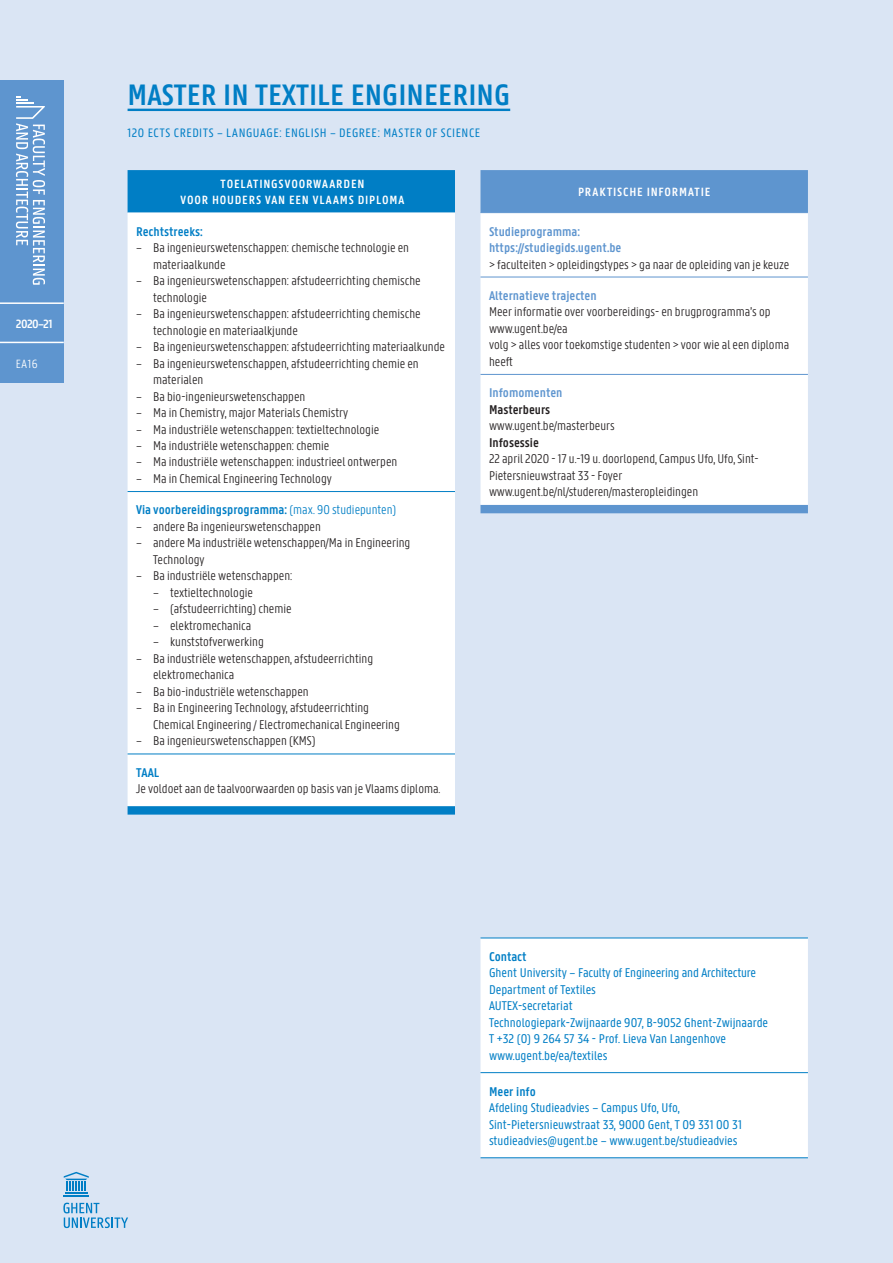
<style>
.page{position:relative;width:893px;height:1263px;background:#dae5f4}
.page>*{position:absolute;margin:0;border:0;box-sizing:border-box;transform-origin:0 0}
.t1{font:600 31.5px "U Gent Panno Text";color:#007ec5}
.t2{font:300 13.5px/16.5px "U Gent Panno Text";color:#231f20}
.t3{font:13.5px/16.5px "U Gent Panno Text";color:#007ec5}
.t4{font:600 13.5px "U Gent Panno Text";color:#007ec5}
.t5{font:600 13.5px/16.5px "U Gent Panno Text";color:#5e95cf}
.t6{font:600 13.5px "U Gent Panno Text";color:#231f20}
.t7{font:13.05px "U Gent Panno Text";letter-spacing:.04em;color:#007ec5}
.t8{font:600 12.75px/15.8px "U Gent Panno Text";letter-spacing:.06em;color:#fff;text-align:center}
.t9{font:300 12.75px "U Gent Panno Text";color:#fff}
.s1{font-weight:300}
</style>
<div class="page">
<div style="left:0;top:80px;width:64px;height:303px;background:#5e95cf"></div>
<svg style="left:16px;top:96px;width:29px;height:189px"></svg>
<hr style="left:65px;top:1192px;width:22px;height:2px;background:#007ec5">
<hr style="left:64px;top:1195px;width:25px;height:2px;background:#007ec5">
<svg style="left:64px;top:1172px;width:25px;height:19px"></svg>
<svg style="left:63px;top:1203px;width:65px;height:25px"></svg>
<hr style="left:0;top:302px;width:64px;height:2px;background:#fff">
<hr style="left:0;top:342px;width:64px;height:1px;background:#fff">
<svg style="left:128px;top:170px;width:327px;height:645px;background:#0580c6"></svg>
<div style="left:128px;top:213px;width:327px;height:593px;background:#fff"></div>
<hr style="left:128px;top:491px;width:327px;height:1px;background:#007ec5">
<hr style="left:128px;top:753px;width:327px;height:1px;background:#007ec5">
<hr style="left:128px;top:109px;width:382px;height:2px;background:#007ec5">
<div style="left:480px;top:170px;width:328px;height:343px;background:#5e95cf"></div>
<div style="left:480px;top:213px;width:328px;height:292px;background:#fff"></div>
<hr style="left:480px;top:212px;width:328px;height:1px;background:#5e95cf">
<hr style="left:480px;top:277px;width:328px;height:1px;background:#5e95cf">
<hr style="left:480px;top:374px;width:328px;height:1px;background:#5e95cf">
<div style="left:480px;top:938px;width:328px;height:219px;background:#fff"></div>
<hr style="left:480px;top:1072px;width:328px;height:1px;background:#007ec5">
<hr style="left:480px;top:937px;width:328px;height:1px;background:#007ec5">
<hr style="left:480px;top:1157px;width:328px;height:1px;background:#007ec5">
<p class="t8" style="left:16px;top:315px;width:38px">2020–21</p>
<p class="t9" style="left:16px;top:356px;width:23px">EA16</p>
<h1 class="t1" style="left:128px;top:76px;width:384px">MASTER IN TEXTILE ENGINEERING</h1>
<p class="t7" style="left:128px;top:125px;width:354px">120 ECTS CREDITS – LANGUAGE: ENGLISH – DEGREE: MASTER OF SCIENCE</p>
<p class="t8" style="left:181px;top:176px;width:225px">TOELATINGSVOORWAARDEN<br>VOOR HOUDERS VAN EEN VLAAMS DIPLOMA</p>
<p class="t4" style="left:136px;top:223px;width:68px">Rechtstreeks:</p>
<p class="t2" style="left:153px;top:239px;width:257px;text-indent:-17px">– Ba ingenieurswetenschappen: chemische technologie en materiaalkunde</p>
<p class="t2" style="left:153px;top:272px;width:269px;text-indent:-17px">– Ba ingenieurswetenschappen: afstudeerrichting chemische technologie</p>
<p class="t2" style="left:153px;top:305px;width:269px;text-indent:-17px">– Ba ingenieurswetenschappen: afstudeerrichting chemische technologie en materiaalkjunde</p>
<p class="t2" style="left:136px;top:338px;width:310px">– Ba ingenieurswetenschappen: afstudeerrichting materiaalkunde</p>
<p class="t2" style="left:153px;top:355px;width:267px;text-indent:-17px">– Ba ingenieurswetenschappen, afstudeerrichting chemie en materialen</p>
<p class="t2" style="left:136px;top:388px;width:171px">– Ba bio-ingenieurswetenschappen</p>
<p class="t2" style="left:136px;top:404px;width:214px">– Ma in Chemistry, major Materials Chemistry</p>
<p class="t2" style="left:136px;top:421px;width:245px">– Ma industriële wetenschappen: textieltechnologie</p>
<p class="t2" style="left:136px;top:437px;width:195px">– Ma industriële wetenschappen: chemie</p>
<p class="t2" style="left:136px;top:454px;width:263px">– Ma industriële wetenschappen: industrieel ontwerpen</p>
<p class="t2" style="left:136px;top:470px;width:197px">– Ma in Chemical Engineering Technology</p>
<p class="t4" style="left:136px;top:502px;width:262px">Via voorbereidingsprogramma: <span class="s1">(max. 90 studiepunten)</span></p>
<p class="t2" style="left:136px;top:518px;width:186px">– andere Ba ingenieurswetenschappen</p>
<p class="t2" style="left:153px;top:535px;width:259px;text-indent:-17px">– andere Ma industriële wetenschappen/Ma in Engineering<br>Technology</p>
<p class="t2" style="left:136px;top:568px;width:158px">– Ba industriële wetenschappen:</p>
<p class="t2" style="left:153px;top:584px;width:101px">– textieltechnologie</p>
<p class="t2" style="left:153px;top:601px;width:140px">– (afstudeerrichting) chemie</p>
<p class="t2" style="left:153px;top:617px;width:100px">– elektromechanica</p>
<p class="t2" style="left:153px;top:634px;width:112px">– kunststofverwerking</p>
<p class="t2" style="left:153px;top:650px;width:222px;text-indent:-17px">– Ba industriële wetenschappen, afstudeerrichting elektromechanica</p>
<p class="t2" style="left:136px;top:683px;width:174px">– Ba bio-industriële wetenschappen</p>
<p class="t2" style="left:153px;top:700px;width:248px;text-indent:-17px">– Ba in Engineering Technology, afstudeerrichting<br>Chemical Engineering / Electromechanical Engineering</p>
<p class="t2" style="left:136px;top:733px;width:181px">– Ba ingenieurswetenschappen (KMS)</p>
<p class="t4" style="left:136px;top:764px;width:25px">TAAL</p>
<p class="t2" style="left:136px;top:780px;width:306px">Je voldoet aan de taalvoorwaarden op basis van je Vlaams diploma.</p>
<p class="t8" style="left:578px;top:184px;width:134px">PRAKTISCHE INFORMATIE</p>
<p class="t5" style="left:489px;top:223px;width:134px">Studieprogramma: https://studiegids.ugent.be</p>
<p class="t2" style="left:489px;top:256px;width:302px">&gt; faculteiten &gt; opleidingstypes &gt; ga naar de opleiding van je keuze</p>
<p class="t5" style="left:489px;top:287px;width:109px">Alternatieve trajecten</p>
<p class="t2" style="left:489px;top:304px;width:302px">Meer informatie over voorbereidings- en brugprogramma’s op www.ugent.be/ea<br>volg &gt; alles voor toekomstige studenten &gt; voor wie al een diploma heeft</p>
<p class="t5" style="left:489px;top:384px;width:75px">Infomomenten</p>
<p class="t6" style="left:489px;top:401px;width:63px">Masterbeurs</p>
<p class="t2" style="left:489px;top:418px;width:127px">www.ugent.be/masterbeurs</p>
<p class="t6" style="left:489px;top:434px;width:52px">Infosessie</p>
<p class="t2" style="left:489px;top:451px;width:271px">22 april 2020 - 17 u.-19 u. doorlopend, Campus Ufo, Ufo, Sint-<br>Pietersnieuwstraat 33 - Foyer www.ugent.be/nl/studeren/masteropleidingen</p>
<p class="t4" style="left:489px;top:948px;width:39px">Contact</p>
<p class="t3" style="left:489px;top:965px;width:281px">Ghent University – Faculty of Engineering and Architecture Department of Textiles<br>AUTEX-secretariat<br>Technologiepark-Zwijnaarde 907, B-9052 Ghent-Zwijnaarde T +32 (0) 9 264 57 34 - Prof. Lieva Van Langenhove www.ugent.be/ea/textiles</p>
<p class="t4" style="left:489px;top:1083px;width:48px">Meer info</p>
<p class="t3" style="left:489px;top:1099px;width:254px">Afdeling Studieadvies – Campus Ufo, Ufo,<br>Sint-Pietersnieuwstraat 33, 9000 Gent, T 09 331 00 31 studieadvies@ugent.be – www.ugent.be/studieadvies</p>
</div>
